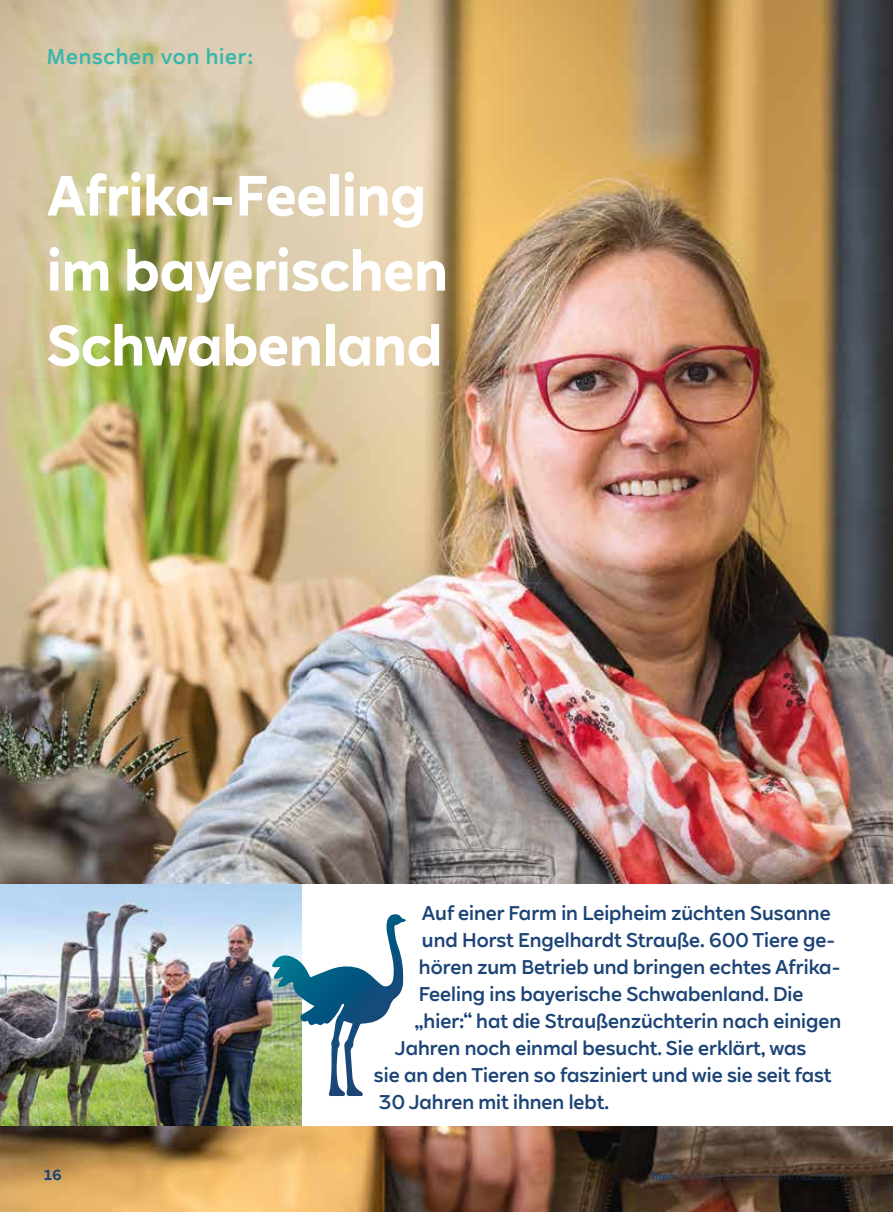
<style>
.page{position:relative;width:893px;height:1212px;background:#fff}
.page>*{position:absolute;margin:0;border:0;box-sizing:border-box;transform-origin:0 0}
.t1{font:700 55.5px/75px "RWE Sans";letter-spacing:-.005em;color:#fff}
.t2{font:500 21px "RWE Sans";letter-spacing:.035em;color:#38b6ab}
.t3{font:500 19.5px "RWE Sans";color:#1d4477}
.t4{font:700 14.25px "RWE Sans";color:#1d4477}
.t5{font:300 10.5px "RWE Sans";letter-spacing:.01em;color:#1d4477}
.s1{font-weight:700}
</style>
<div class="page">
<img style="left:0;top:0;width:893px;height:1212px">
<div style="left:302px;top:884px;width:591px;height:242px;background:#fff"></div>
<img style="left:0;top:884px;width:302px;height:242px">
<svg style="left:272px;top:914px;width:132px;height:182px"></svg>
<p class="t2" style="left:47px;top:43px;width:208px">Menschen von hier:</p>
<h1 class="t1" style="left:47px;top:159px;width:403px">Afrika-Feeling im bayerischen<br>Schwabenland</h1>
<p class="t3" style="left:422px;top:901px;width:410px">Auf einer Farm in Leipheim züchten Susanne</p>
<p class="t3" style="left:422px;top:928px;width:415px">und Horst Engelhardt Strauße. 600 Tiere ge-</p>
<p class="t3" style="left:419px;top:955px;width:423px">hören zum Betrieb und bringen echtes Afrika-</p>
<p class="t3" style="left:419px;top:982px;width:386px">Feeling ins bayerische Schwabenland. Die</p>
<p class="t3" style="left:414px;top:1009px;width:428px">„hier:“ hat die Straußenzüchterin nach einigen</p>
<p class="t3" style="left:395px;top:1036px;width:413px">Jahren noch einmal besucht. Sie erklärt, was</p>
<p class="t3" style="left:374px;top:1063px;width:459px">sie an den Tieren so fasziniert und wie sie seit fast</p>
<p class="t3" style="left:378px;top:1090px;width:232px">30 Jahren mit ihnen lebt.</p>
<p class="t4" style="left:43px;top:1166px;width:20px">16</p>
<p class="t5" style="left:652px;top:1170px;width:195px"><span class="s1">hier:</span> Das Magazin für unsere Nachbarn</p>
</div>
